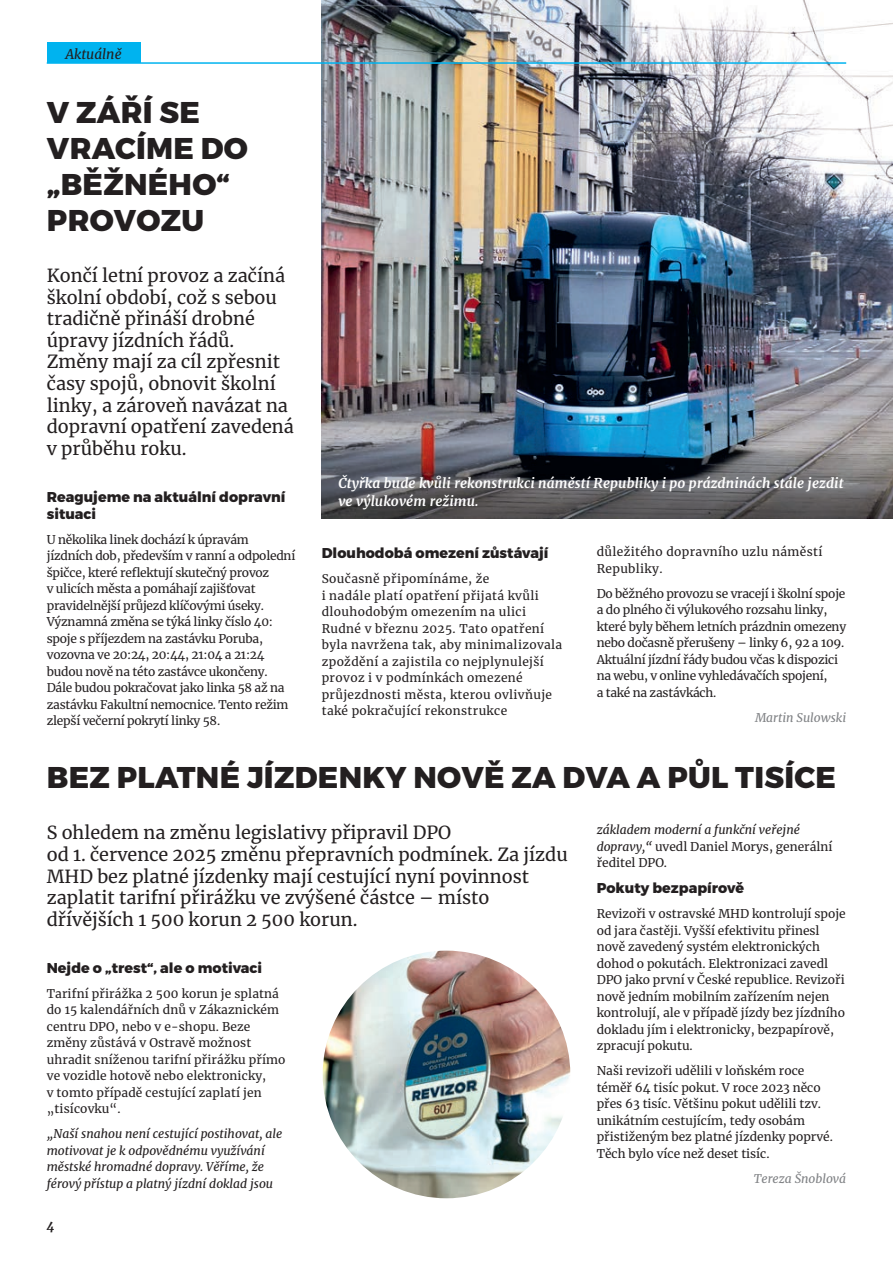
<style>
.page{position:relative;width:893px;height:1263px;background:#fff}
.page>*{position:absolute;margin:0;border:0;box-sizing:border-box;transform-origin:0 0}
.t1{font:800 30px/36px "Montserrat";letter-spacing:.01em;color:#231f20}
.t2{font:18px/21.6px "Merriweather";color:#231f20}
.t3{font:800 14.25px/17.1px "Montserrat";color:#231f20}
.t4{font:italic 700 13.5px/18.5px "Merriweather";letter-spacing:.01em;color:#fff}
.t5{font:italic 13.5px "Merriweather";color:#231f20}
.t6{font:italic 700 12.75px "Merriweather";color:#231f20}
.t7{font:12px/16.5px "Merriweather";color:#231f20}
.t8{font:12px/16.5px "Merriweather";letter-spacing:-.02em;color:#231f20}
.t9{font:12px/16.5px "Merriweather";letter-spacing:.03em;color:#231f20}
.t10{font:italic 12px/16.5px "Merriweather";color:#231f20}
.t11{font:italic 12px "Merriweather";color:#808285}
.s1{font-style:normal}
</style>
<div class="page">
<img style="left:322px;top:0;width:571px;height:519px">
<div style="left:47px;top:42px;width:93px;height:20px;background:#00b3ef"></div>
<hr style="left:47px;top:62px;width:799px;height:2px;background:#00b3ef">
<img style="left:323px;top:951px;width:247px;height:247px;border-radius:124px">
<p class="t5" style="left:65px;top:45px;width:58px">Aktuálně</p>
<h1 class="t1" style="left:47px;top:95px;width:203px">V ZÁŘÍ SE<br>VRACÍME DO „BĚŽNÉHO“<br>PROVOZU</h1>
<h2 class="t2" style="left:47px;top:264px;width:249px">Končí letní provoz a začíná školní období, což s sebou tradičně přináší drobné úpravy jízdních řádů.<br>Změny mají za cíl zpřesnit časy spojů, obnovit školní linky, a zároveň navázat na dopravní opatření zavedená v průběhu roku.</h2>
<p class="t3" style="left:47px;top:488px;width:240px">Reagujeme na aktuální dopravní situaci</p>
<p class="t8" style="left:47px;top:531px;width:250px">U několika linek dochází k úpravám jízdních dob, především v ranní a odpolední špičce, které reflektují skutečný provoz<br>v ulicích města a pomáhají zajišťovat pravidelnější průjezd klíčovými úseky.<br>Významná změna se týká linky číslo 40: spoje s příjezdem na zastávku Poruba, vozovna ve 20:24, 20:44, 21:04 a 21:24 budou nově na této zastávce ukončeny.<br>Dále budou pokračovat jako linka 58 až na zastávku Fakultní nemocnice. Tento režim zlepší večerní pokrytí linky 58.</p>
<p class="t4" style="left:338px;top:473px;width:507px">Čtyřka bude kvůli rekonstrukci náměstí Republiky i po prázdninách stále jezdit ve výlukovém režimu.</p>
<p class="t9" style="left:597px;top:543px;width:227px">důležitého dopravního uzlu náměstí<br>Republiky.</p>
<p class="t8" style="left:597px;top:585px;width:251px">Do běžného provozu se vracejí i školní spoje a do plného či výlukového rozsahu linky, které byly během letních prázdnin omezeny nebo dočasně přerušeny – linky 6, 92 a 109.<br>Aktuální jízdní řády budou včas k dispozici na webu, v online vyhledávačích spojení,<br>a také na zastávkách.</p>
<p class="t11" style="left:755px;top:709px;width:93px">Martin Sulowski</p>
<h1 class="t1" style="left:47px;top:760px;width:791px">BEZ PLATNÉ JÍZDENKY NOVĚ ZA DVA A PŮL TISÍCE</h1>
<p class="t2" style="left:47px;top:822px;width:522px">S ohledem na změnu legislativy připravil DPO<br>od 1. července 2025 změnu přepravních podmínek. Za jízdu MHD bez platné jízdenky mají cestující nyní povinnost zaplatit tarifní přirážku ve zvýšené částce – místo dřívějších 1 500 korun 2 500 korun.</p>
<p class="t3" style="left:47px;top:959px;width:217px">Nejde o „trest“, ale o motivaci</p>
<p class="t7" style="left:47px;top:985px;width:240px">Tarifní přirážka 2 500 korun je splatná do 15 kalendářních dnů v Zákaznickém centru DPO, nebo v e-shopu. Beze změny zůstává v Ostravě možnost uhradit sníženou tarifní přirážku přímo ve vozidle hotově nebo elektronicky,<br>v tomto případě cestující zaplatí jen „tisícovku“.</p>
<p class="t10" style="left:47px;top:1125px;width:237px">„Naší snahou není cestující postihovat, ale motivovat je k odpovědnému využívání městské hromadné dopravy. Věříme, že férový přístup a platný jízdní doklad jsou</p>
<p class="t3" style="left:322px;top:545px;width:228px">Dlouhodobá omezení zůstávají</p>
<p class="t9" style="left:322px;top:570px;width:242px">Současně připomínáme, že<br>i nadále platí opatření přijatá kvůli dlouhodobým omezením na ulici Rudné v březnu 2025. Tato opatření byla navržena tak, aby minimalizovala zpoždění a zajistila co nejplynulejší provoz i v podmínkách omezené průjezdnosti města, kterou ovlivňuje také pokračující rekonstrukce</p>
<p class="t10" style="left:597px;top:821px;width:237px">základem moderní a funkční veřejné dopravy,“ <span class="s1">uvedl Daniel Morys, generální ředitel DPO.</span></p>
<p class="t3" style="left:597px;top:880px;width:149px">Pokuty bezpapírově</p>
<p class="t7" style="left:597px;top:905px;width:250px">Revizoři v ostravské MHD kontrolují spoje od jara častěji. Vyšší efektivitu přinesl nově zavedený systém elektronických dohod o pokutách. Elektronizaci zavedl DPO jako první v České republice. Revizoři nově jedním mobilním zařízením nejen kontrolují, ale v případě jízdy bez jízdního dokladu jím i elektronicky, bezpapírově, zpracují pokutu.</p>
<p class="t7" style="left:597px;top:1062px;width:238px">Naši revizoři udělili v loňském roce téměř 64 tisíc pokut. V roce 2023 něco přes 63 tisíc. Většinu pokut udělili tzv. unikátním cestujícím, tedy osobám přistiženým bez platné jízdenky poprvé.<br>Těch bylo více než deset tisíc.</p>
<p class="t11" style="left:754px;top:1170px;width:94px">Tereza Šnoblová</p>
<p class="t6" style="left:47px;top:1216px;width:9px">4</p>
</div>
